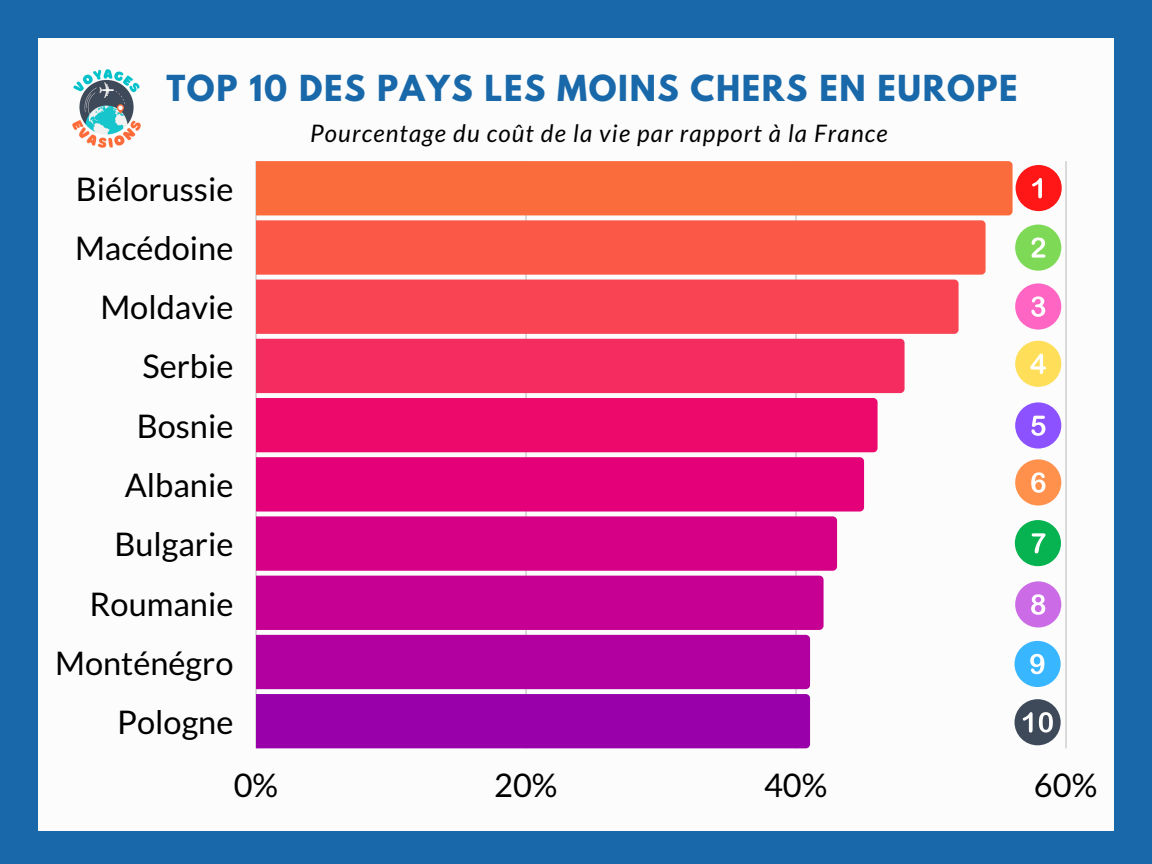
<style>
.page{position:relative;width:1152px;height:864px;background:#1868aa}
.page>*{position:absolute;margin:0;border:0;box-sizing:border-box;transform-origin:0 0}
.t1{font:32.55px "Lato";color:#000}
.t2{font:700 31.8px "League Spartan";letter-spacing:.05em;color:#1868aa}
.t3{font:italic 24.15px "Lato";letter-spacing:.05em;color:#000}
</style>
<div class="page">
<div style="left:38px;top:38px;width:1076px;height:792px;background:#fbfcfb"></div>
<hr style="left:255px;top:161px;width:2px;height:587px;background:#000">
<hr style="left:525px;top:161px;width:2px;height:587px;background:#000">
<hr style="left:795px;top:161px;width:2px;height:587px;background:#000">
<hr style="left:1065px;top:161px;width:2px;height:587px;background:#000">
<div style="left:256px;top:161px;width:757px;height:54px;background:#fa6c3b"></div>
<div style="left:256px;top:220px;width:730px;height:55px;background:#fb5847"></div>
<svg style="left:256px;top:280px;width:703px;height:468px"></svg>
<img style="left:72px;top:70px;width:69px;height:78px">
<div style="left:1015px;top:699px;width:46px;height:46px;background:#3e4959;border-radius:50%"></div>
<svg style="left:1023px;top:712px;width:10px;height:21px"></svg>
<svg style="left:1039px;top:712px;width:14px;height:21px"></svg>
<div style="left:1015px;top:581px;width:46px;height:47px;background:#cb6ce6;border-radius:50%"></div>
<svg style="left:1031px;top:594px;width:14px;height:21px"></svg>
<div style="left:1015px;top:641px;width:46px;height:46px;background:#38b6ff;border-radius:50%"></div>
<svg style="left:1030px;top:654px;width:14px;height:20px"></svg>
<div style="left:1015px;top:520px;width:46px;height:46px;background:#07b250;border-radius:50%"></div>
<svg style="left:1032px;top:533px;width:14px;height:20px"></svg>
<div style="left:1015px;top:459px;width:46px;height:47px;background:#ff914d;border-radius:50%"></div>
<svg style="left:1031px;top:472px;width:14px;height:21px"></svg>
<div style="left:1015px;top:402px;width:46px;height:47px;background:#8c52ff;border-radius:50%"></div>
<svg style="left:1031px;top:416px;width:14px;height:20px"></svg>
<div style="left:1015px;top:341px;width:46px;height:46px;background:#ffde59;border-radius:50%"></div>
<svg style="left:1030px;top:354px;width:16px;height:20px"></svg>
<div style="left:1015px;top:283px;width:46px;height:47px;background:#ff66c4;border-radius:50%"></div>
<svg style="left:1031px;top:296px;width:14px;height:21px"></svg>
<div style="left:1015px;top:225px;width:46px;height:46px;background:#7ed957;border-radius:50%"></div>
<svg style="left:1032px;top:238px;width:13px;height:20px"></svg>
<div style="left:1016px;top:165px;width:46px;height:46px;background:#ff1616;border-radius:50%"></div>
<svg style="left:1032px;top:178px;width:10px;height:20px"></svg>
<p class="t2" style="left:166px;top:72px;width:853px">TOP 10 DES PAYS LES MOINS CHERS EN EUROPE</p>
<p class="t3" style="left:310px;top:119px;width:579px">Pourcentage du coût de la vie par rapport à la France</p>
<p class="t1" style="left:76px;top:169px;width:159px">Biélorussie</p>
<p class="t1" style="left:75px;top:228px;width:160px">Macédoine</p>
<p class="t1" style="left:100px;top:287px;width:135px">Moldavie</p>
<p class="t1" style="left:142px;top:346px;width:92px">Serbie</p>
<p class="t1" style="left:137px;top:406px;width:98px">Bosnie</p>
<p class="t1" style="left:125px;top:465px;width:110px">Albanie</p>
<p class="t1" style="left:114px;top:524px;width:121px">Bulgarie</p>
<p class="t1" style="left:90px;top:583px;width:145px">Roumanie</p>
<p class="t1" style="left:55px;top:643px;width:180px">Monténégro</p>
<p class="t1" style="left:117px;top:702px;width:118px">Pologne</p>
<p class="t1" style="left:234px;top:765px;width:46px">0%</p>
<p class="t1" style="left:494px;top:765px;width:65px">20%</p>
<p class="t1" style="left:764px;top:765px;width:65px">40%</p>
<p class="t1" style="left:1034px;top:765px;width:65px">60%</p>
</div>
